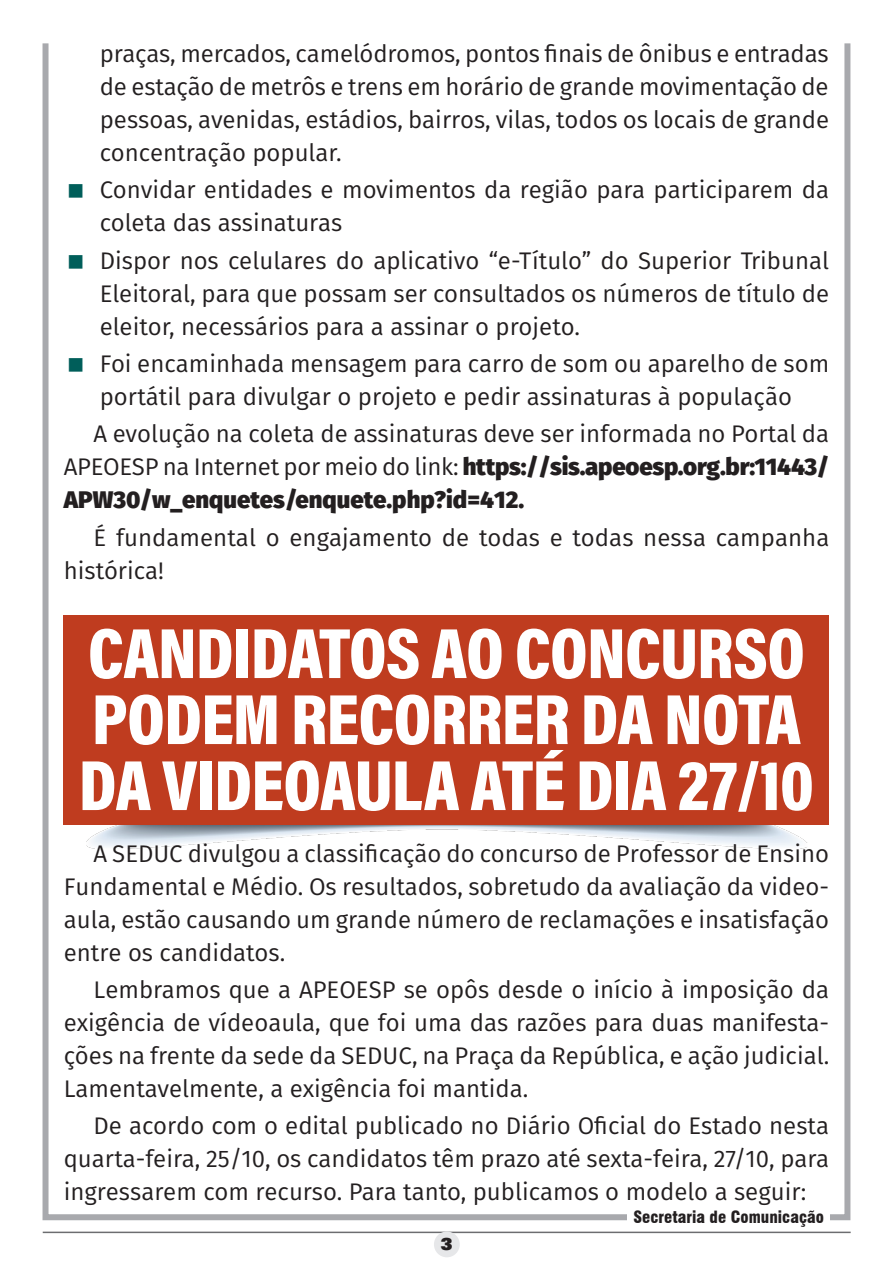
<style>
.page{position:relative;width:893px;height:1263px;background:#fff}
.page>*{position:absolute;margin:0;border:0;box-sizing:border-box;transform-origin:0 0}
.Título1{font:900 72px/66px "Acumin Pro Cond";letter-spacing:-.01em;color:#fff}
.Corpo_do_texto{font:24px/33px "Fira Sans";color:#231f20;text-align:justify}
.t1{font:700 18px "U001 DOT Ultr";color:#231f20}
.t2{font:900 condensed 16.5px "Swiss 721 BT";color:#231f20}
.s1{font-weight:800}
</style>
<div class="page">
<div style="left:43px;top:40px;width:807px;height:1180px;border:6px solid #a8a9ad"></div>
<hr style="left:43px;top:1231px;width:808px;height:2px;background:#6c6d70">
<div style="left:434px;top:1231px;width:26px;height:26px;background:#e6e7e9;border-radius:50%"></div>
<div style="left:628px;top:1209px;width:202px;height:18px;background:#fff"></div>
<img style="left:86px;top:825px;width:721px;height:23px">
<div style="left:64px;top:615px;width:765px;height:210px;background:#bf3c1f"></div>
<p class="Corpo_do_texto" style="left:100px;top:37px;width:731px">praças, mercados, camelódromos, pontos finais de ônibus e entradas de estação de metrôs e trens em horário de grande movimentação de pessoas, avenidas, estádios, bairros, vilas, todos os locais de grande concentração popular.</p>
<p class="Corpo_do_texto" style="left:100px;top:173px;width:731px">Convidar entidades e movimentos da região para participarem da coleta das assinaturas</p>
<p class="Corpo_do_texto" style="left:100px;top:243px;width:731px">Dispor nos celulares do aplicativo “e-Título” do Superior Tribunal Eleitoral, para que possam ser consultados os números de título de eleitor, necessários para a assinar o projeto.</p>
<p class="Corpo_do_texto" style="left:100px;top:347px;width:731px">Foi encaminhada mensagem para carro de som ou aparelho de som portátil para divulgar o projeto e pedir assinaturas à população</p>
<p class="Corpo_do_texto" style="left:64px;top:417px;width:767px;text-indent:30px">A evolução na coleta de assinaturas deve ser informada no Portal da APEOESP na Internet por meio do link: <span class="s1">https://sis.apeoesp.org.br:11443/ APW30/w_enquetes/enquete.php?id=412.</span></p>
<p class="Corpo_do_texto" style="left:64px;top:520px;width:767px;text-indent:30px">É fundamental o engajamento de todas e todas nessa campanha histórica!</p>
<p class="Título1" style="left:79px;top:618px;width:737px">CANDIDATOS AO CONCURSO<br>PODEM RECORRER DA NOTA<br>DA VIDEOAULA ATÉ DIA 27/10</p>
<p class="Corpo_do_texto" style="left:64px;top:836px;width:767px;text-indent:30px">A SEDUC divulgou a classificação do concurso de Professor de Ensino Fundamental e Médio. Os resultados, sobretudo da avaliação da video&shy;aula, estão causando um grande número de reclamações e insatisfação entre os candidatos.</p>
<p class="Corpo_do_texto" style="left:64px;top:973px;width:767px;text-indent:30px">Lembramos que a APEOESP se opôs desde o início à imposição da exigência de vídeoaula, que foi uma das razões para duas manifesta&shy;ções na frente da sede da SEDUC, na Praça da República, e ação judicial.<br>Lamentavelmente, a exigência foi mantida.</p>
<p class="Corpo_do_texto" style="left:64px;top:1109px;width:767px;text-indent:30px">De acordo com o edital publicado no Diário Oficial do Estado nesta quarta-feira, 25/10, os candidatos têm prazo até sexta-feira, 27/10, para ingressarem com recurso. Para tanto, publicamos o modelo a seguir:</p>
<p class="t1" style="left:441px;top:1233px;width:13px">3</p>
<p class="t2" style="left:633px;top:1207px;width:192px">Secretaria de Comunicação</p>
</div>
